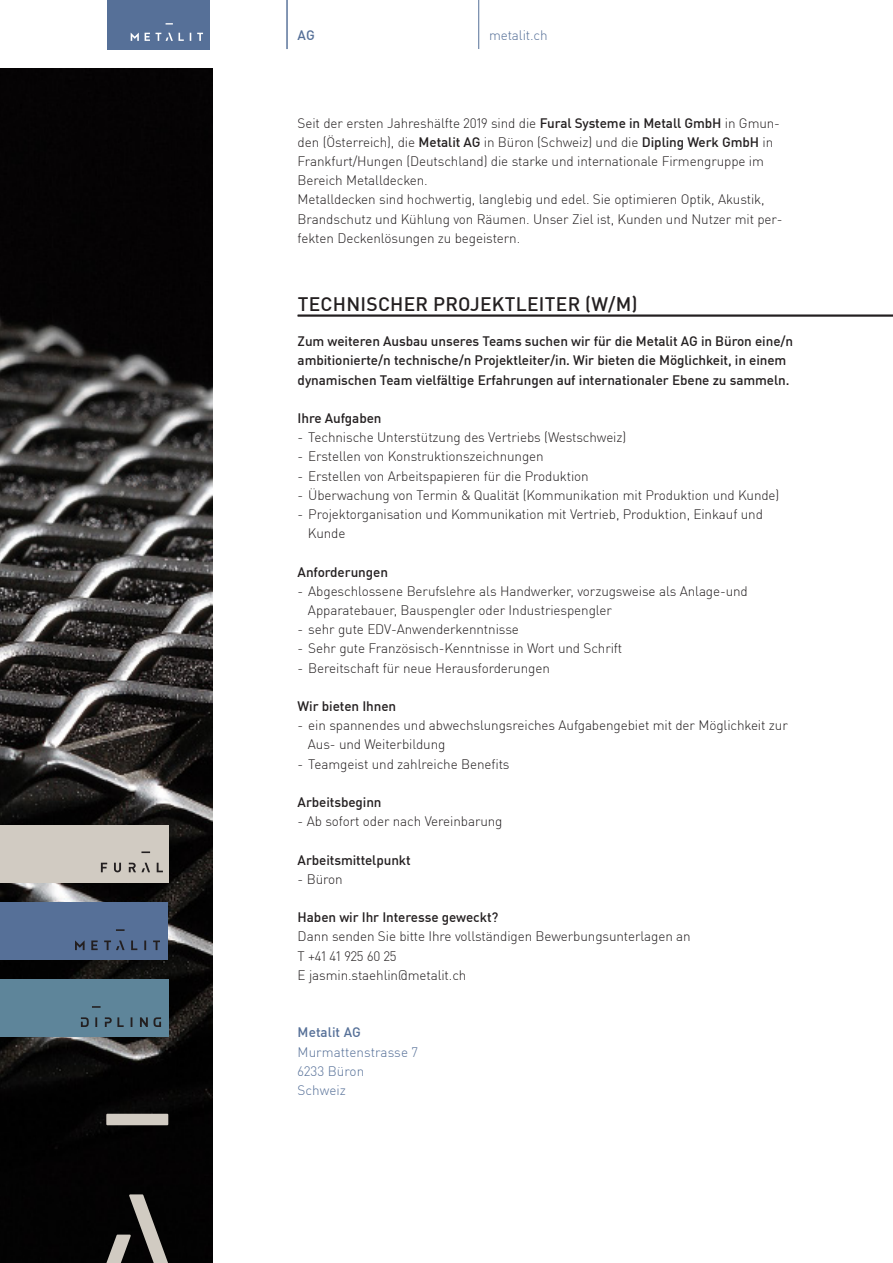
<style>
.page{position:relative;width:893px;height:1263px;background:#fff}
.page>*{position:absolute;margin:0;border:0;box-sizing:border-box;transform-origin:0 0}
.Fural_DINPro_Medium{font:500 19.2px "DIN Pro";letter-spacing:.015em;color:#231f20}
.Fural_DINPro_Light_9{font:300 13.5px/19.2px "DIN Pro";letter-spacing:-.01em;color:#231f20}
.Fural_DINPro_Light_9-2{font:500 13.5px/19.2px "DIN Pro";letter-spacing:-.005em;color:#231f20}
.Metalit_DIN_Light_6{font:300 13.5px/19.2px "DIN Pro";color:#567098}
.Fural_DINPro_Light_9-3{font:300 13.5px "DIN Pro";letter-spacing:-.01em;color:#567098}
.Fural_DINPro_Medium-2{font:500 13.5px "DIN Pro";color:#567098}
.s1{font-weight:500}
</style>
<div class="page">
<img style="left:0;top:68px;width:213px;height:1195px">
<div style="left:0;top:979px;width:168px;height:57px;background:#5e859a"></div>
<svg style="left:81px;top:1017px;width:8px;height:10px"></svg>
<svg style="left:95px;top:1017px;width:2px;height:10px"></svg>
<svg style="left:92px;top:1006px;width:9px;height:2px"></svg>
<svg style="left:105px;top:1017px;width:19px;height:10px"></svg>
<svg style="left:140px;top:1017px;width:21px;height:10px"></svg>
<div style="left:0;top:825px;width:168px;height:58px;background:#d1cbc2"></div>
<svg style="left:101px;top:863px;width:6px;height:9px"></svg>
<svg style="left:114px;top:863px;width:7px;height:9px"></svg>
<svg style="left:141px;top:851px;width:9px;height:2px"></svg>
<svg style="left:157px;top:863px;width:6px;height:9px"></svg>
<svg style="left:129px;top:863px;width:21px;height:9px"></svg>
<div style="left:0;top:902px;width:168px;height:58px;background:#567098"></div>
<svg style="left:75px;top:940px;width:10px;height:10px"></svg>
<svg style="left:91px;top:940px;width:7px;height:10px"></svg>
<svg style="left:104px;top:940px;width:21px;height:10px"></svg>
<svg style="left:131px;top:940px;width:6px;height:10px"></svg>
<svg style="left:144px;top:940px;width:2px;height:10px"></svg>
<svg style="left:153px;top:940px;width:7px;height:10px"></svg>
<svg style="left:116px;top:929px;width:9px;height:2px"></svg>
<div style="left:106px;top:1114px;width:62px;height:11px;background:#d1cbc2"></div>
<svg style="left:102px;top:1194px;width:71px;height:69px;background:#3d3b38"></svg>
<div style="left:56px;top:0;width:154px;height:49px;background:#567098"></div>
<svg style="left:131px;top:33px;width:8px;height:8px"></svg>
<svg style="left:145px;top:33px;width:5px;height:8px"></svg>
<svg style="left:156px;top:33px;width:28px;height:8px"></svg>
<svg style="left:197px;top:33px;width:6px;height:8px"></svg>
<svg style="left:166px;top:23px;width:7px;height:2px"></svg>
<div style="left:24px;top:0;width:82px;height:52px;background:#fff"></div>
<hr style="left:298px;top:314px;width:595px;height:2px;background:#231f20">
<hr style="left:478px;top:0;width:1px;height:49px;background:#567098">
<hr style="left:286px;top:0;width:2px;height:49px;background:#567098">
<p class="Fural_DINPro_Medium-2" style="left:298px;top:25px;width:19px">AG</p>
<p class="Fural_DINPro_Light_9-3" style="left:489px;top:25px;width:60px">metalit.ch</p>
<p class="Fural_DINPro_Light_9" style="left:298px;top:112px;width:486px">Seit der ersten Jahreshälfte 2019 sind die <span class="s1">Fural Systeme in Metall GmbH</span> in Gmun&shy;den (Österreich), die <span class="s1">Metalit AG</span> in Büron (Schweiz) und die <span class="s1">Dipling Werk GmbH</span> in Frankfurt/Hungen (Deutschland) die starke und internationale Firmengruppe im Bereich Metalldecken.<br>Metalldecken sind hochwertig, langlebig und edel. Sie optimieren Optik, Akustik, Brandschutz und Kühlung von Räumen. Unser Ziel ist, Kunden und Nutzer mit per&shy;fekten Deckenlösungen zu begeistern.</p>
<p class="Fural_DINPro_Medium" style="left:298px;top:289px;width:341px">TECHNISCHER PROJEKTLEITER (W/M)</p>
<p class="Fural_DINPro_Light_9-2" style="left:298px;top:331px;width:497px">Zum weiteren Ausbau unseres Teams suchen wir für die Metalit AG in Büron eine/n ambitionierte/n technische/n Projektleiter/in. Wir bieten die Möglichkeit, in einem dynamischen Team vielfältige Erfahrungen auf internationaler Ebene zu sammeln.</p>
<p class="Fural_DINPro_Light_9-2" style="left:298px;top:408px;width:85px">Ihre Aufgaben</p>
<p class="Fural_DINPro_Light_9" style="left:298px;top:427px;width:330px">- Technische Unterstützung des Vertriebs (Westschweiz)</p>
<p class="Fural_DINPro_Light_9" style="left:298px;top:446px;width:248px">- Erstellen von Konstruktionszeichnungen</p>
<p class="Fural_DINPro_Light_9" style="left:298px;top:465px;width:293px">- Erstellen von Arbeitspapieren für die Produktion</p>
<p class="Fural_DINPro_Light_9" style="left:298px;top:484px;width:483px">- Überwachung von Termin &amp; Qualität (Kommunikation mit Produktion und Kunde)</p>
<p class="Fural_DINPro_Light_9" style="left:308px;top:504px;width:456px;text-indent:-10px">- Projektorganisation und Kommunikation mit Vertrieb, Produktion, Einkauf und<br>Kunde</p>
<p class="Fural_DINPro_Light_9-2" style="left:298px;top:561px;width:92px">Anforderungen</p>
<p class="Fural_DINPro_Light_9" style="left:308px;top:580px;width:441px;text-indent:-10px">- Abgeschlossene Berufslehre als Handwerker, vorzugsweise als Anlage-und<br>Apparatebauer, Bauspengler oder Industriespengler</p>
<p class="Fural_DINPro_Light_9" style="left:298px;top:619px;width:223px">- sehr gute EDV-Anwenderkenntnisse</p>
<p class="Fural_DINPro_Light_9" style="left:298px;top:638px;width:326px">- Sehr gute Französisch-Kenntnisse in Wort und Schrift</p>
<p class="Fural_DINPro_Light_9" style="left:298px;top:657px;width:254px">- Bereitschaft für neue Herausforderungen</p>
<p class="Fural_DINPro_Light_9-2" style="left:298px;top:696px;width:100px">Wir bieten Ihnen</p>
<p class="Fural_DINPro_Light_9" style="left:308px;top:715px;width:481px;text-indent:-10px">- ein spannendes und abwechslungsreiches Aufgabengebiet mit der Möglichkeit zur<br>Aus- und Weiterbildung</p>
<p class="Fural_DINPro_Light_9" style="left:298px;top:753px;width:213px">- Teamgeist und zahlreiche Benefits</p>
<p class="Fural_DINPro_Light_9-2" style="left:298px;top:792px;width:85px">Arbeitsbeginn</p>
<p class="Fural_DINPro_Light_9" style="left:298px;top:811px;width:206px">- Ab sofort oder nach Vereinbarung</p>
<p class="Fural_DINPro_Light_9-2" style="left:298px;top:849px;width:115px">Arbeitsmittelpunkt</p>
<p class="Fural_DINPro_Light_9" style="left:298px;top:868px;width:47px">- Büron</p>
<p class="Fural_DINPro_Light_9" style="left:298px;top:907px;width:395px"><span class="s1">Haben wir Ihr Interesse geweckt?<br></span>Dann senden Sie bitte Ihre vollständigen Bewerbungsunterlagen an T +41 41 925 60 25<br>E jasmin.staehlin@metalit.ch</p>
<p class="Metalit_DIN_Light_6" style="left:298px;top:1022px;width:122px"><span class="s1">Metalit AG<br></span>Murmattenstrasse 7<br>6233 Büron<br>Schweiz</p>
</div>
